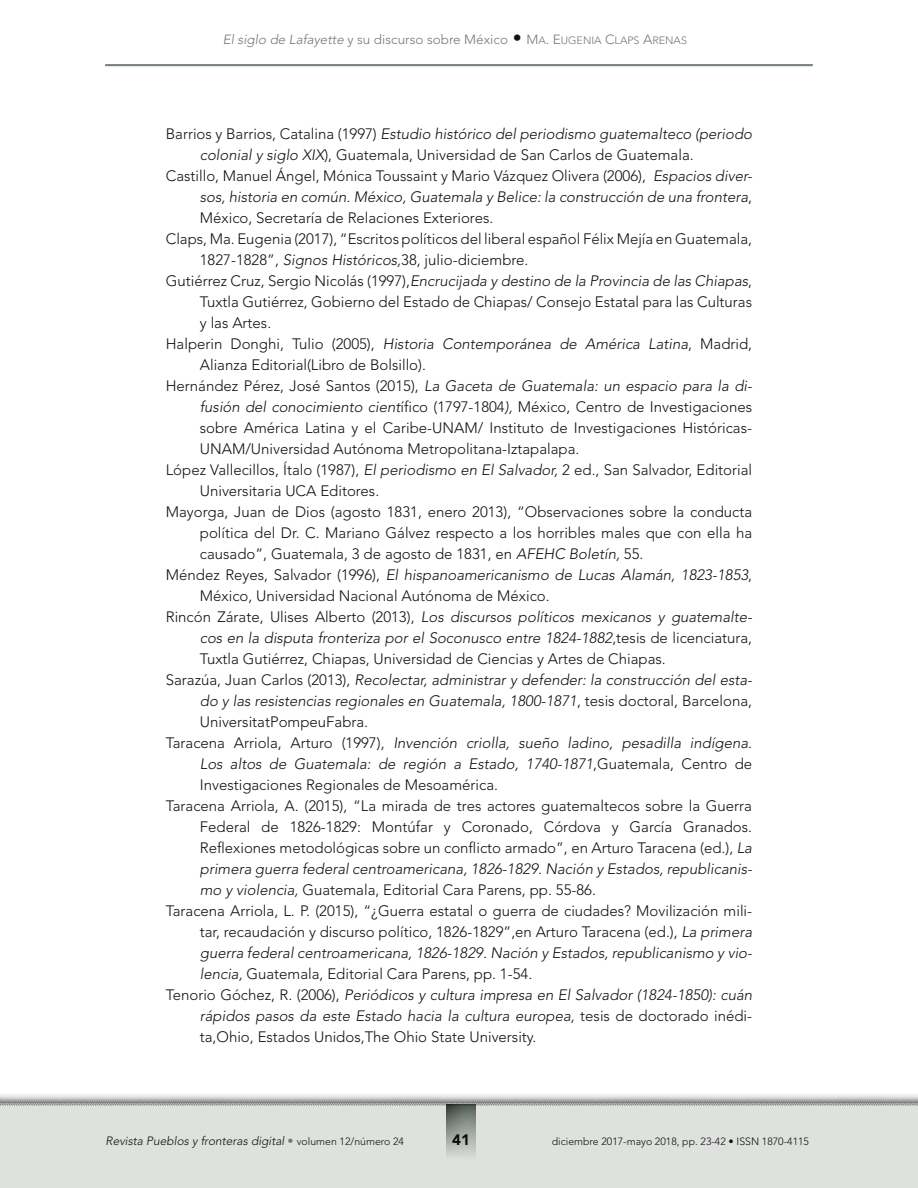
<style>
.page{position:relative;width:918px;height:1188px;background:#fff}
.page>*{position:absolute;margin:0;border:0;box-sizing:border-box;transform-origin:0 0}
.t1{font:300 15px "Avenir LT Std";color:#121212}
.t2{font:italic 300 15px "Avenir LT Std";color:#121212}
.t3{font:900 15px "Avenir LT Std";color:#121212}
.t4{font:300 13.2px "Avenir LT Std";color:#757776}
.t5{font:italic 300 12px "Avenir LT Std";color:#121212}
.t6{font:300 10.5px "Avenir LT Std";color:#121212}
.s1{font-style:italic}
.s2{font-size:18px;color:#121212}
.s3{font-family:"Avenir LT Std Light SC800";font-weight:400}
.s4{font-family:"Avenir LT Std Light SC800";font-weight:400;font-size:10.65px}
.s5{font-style:normal}
.s6{font-style:normal;color:#757776}
.s7{font-style:normal;font-size:10.5px}
</style>
<div class="page">
<div style="left:0;top:1092px;width:918px;height:96px;background:#121212;opacity:.75"></div>
<div style="left:0;top:1100px;width:918px;height:88px;background:#dee1de"></div>
<hr style="left:105px;top:64px;width:708px;height:2px;background:#78837c">
<hr style="left:105px;top:68px;width:708px;height:1px;background:#78837c">
<div style="left:434px;top:1092px;width:56px;height:69px;background:#121212;opacity:.75"></div>
<p class="t4" style="left:223px;top:32px;width:466px"><span class="s1">El siglo de Lafayette</span> y su discurso sobre México <span class="s2">•</span> <span class="s3">M</span><span class="s4">A</span><span class="s3">. E</span><span class="s4">UGENIA</span> <span class="s3">C</span><span class="s4">LAPS</span> <span class="s3">A</span><span class="s4">RENAS</span></p>
<p class="t2" style="left:166px;top:125px;width:588px"><span class="s5">Barrios y Barrios, Catalina (1997)</span> Estudio histórico del periodismo guatemalteco (periodo</p>
<p class="t1" style="left:200px;top:146px;width:495px"><span class="s1">colonial y siglo XIX</span>), Guatemala, Universidad de San Carlos de Guatemala.</p>
<p class="t1" style="left:166px;top:167px;width:588px">Castillo, Manuel Ángel, Mónica Toussaint y Mario Vázquez Olivera (2006), <span class="s1">Espacios diver-</span></p>
<p class="t2" style="left:200px;top:188px;width:554px">sos, historia en común. México, Guatemala y Belice: la construcción de una frontera<span class="s5">,</span></p>
<p class="t1" style="left:200px;top:209px;width:295px">México, Secretaría de Relaciones Exteriores.</p>
<p class="t1" style="left:166px;top:230px;width:588px">Claps, Ma. Eugenia (2017), “Escritos políticos del liberal español Félix Mejía en Guatemala,</p>
<p class="t1" style="left:200px;top:251px;width:330px">1827-1828”, <span class="s1">Signos Históricos,</span>38, julio-diciembre.</p>
<p class="t2" style="left:166px;top:272px;width:588px"><span class="s5">Gutiérrez Cruz, Sergio Nicolás (1997),</span>Encrucijada y destino de la Provincia de las Chiapas<span class="s5">,</span></p>
<p class="t1" style="left:200px;top:293px;width:554px">Tuxtla Gutiérrez, Gobierno del Estado de Chiapas/ Consejo Estatal para las Culturas</p>
<p class="t1" style="left:200px;top:314px;width:73px">y las Artes.</p>
<p class="t2" style="left:166px;top:335px;width:588px"><span class="s5">Halperin Donghi, Tulio (2005),</span> Historia Contemporánea de América Latina<span class="s5">, Madrid,</span></p>
<p class="t1" style="left:200px;top:356px;width:228px">Alianza Editorial(Libro de Bolsillo).</p>
<p class="t2" style="left:166px;top:377px;width:588px"><span class="s5">Hernández Pérez, José Santos (2015),</span> La Gaceta de Guatemala: un espacio para la di-</p>
<p class="t1" style="left:200px;top:398px;width:554px"><span class="s1">fusión del conocimiento cient</span>ífico (1797-1804<span class="s1">),</span> México, Centro de Investigaciones</p>
<p class="t1" style="left:200px;top:419px;width:554px">sobre América Latina y el Caribe-UNAM/ Instituto de Investigaciones Históricas-</p>
<p class="t1" style="left:200px;top:440px;width:381px">UNAM/Universidad Autónoma Metropolitana-Iztapalapa.</p>
<p class="t1" style="left:166px;top:461px;width:588px">López Vallecillos, Ítalo (1987), <span class="s1">El periodismo en El Salvador,</span> 2 ed., San Salvador, Editorial</p>
<p class="t1" style="left:200px;top:482px;width:181px">Universitaria UCA Editores.</p>
<p class="t1" style="left:166px;top:503px;width:588px">Mayorga, Juan de Dios (agosto 1831, enero 2013), “Observaciones sobre la conducta</p>
<p class="t1" style="left:200px;top:524px;width:554px">política del Dr. C. Mariano Gálvez respecto a los horribles males que con ella ha</p>
<p class="t1" style="left:200px;top:545px;width:445px">causado”, Guatemala, 3 de agosto de 1831, en <span class="s1">AFEHC Boletín,</span> 55.</p>
<p class="t2" style="left:166px;top:566px;width:588px"><span class="s5">Méndez Reyes, Salvador (1996),</span> El hispanoamericanismo de Lucas Alamán, 1823-1853<span class="s5">,</span></p>
<p class="t1" style="left:200px;top:587px;width:351px">México, Universidad Nacional Autónoma de México.</p>
<p class="t2" style="left:166px;top:608px;width:588px"><span class="s5">Rincón Zárate, Ulises Alberto (2013),</span> Los discursos políticos mexicanos y guatemalte-</p>
<p class="t2" style="left:200px;top:629px;width:554px">cos en la disputa fronteriza por el Soconusco entre 1824-1882<span class="s5">,tesis de licenciatura,</span></p>
<p class="t1" style="left:200px;top:650px;width:467px">Tuxtla Gutiérrez, Chiapas, Universidad de Ciencias y Artes de Chiapas.</p>
<p class="t2" style="left:166px;top:671px;width:588px"><span class="s5">Sarazúa, Juan Carlos (2013),</span> Recolectar, administrar y defender: la construcción del esta-</p>
<p class="t2" style="left:200px;top:692px;width:554px">do y las resistencias regionales en Guatemala, 1800-1871<span class="s5">, tesis doctoral, Barcelona,</span></p>
<p class="t1" style="left:200px;top:713px;width:170px">UniversitatPompeuFabra.</p>
<p class="t2" style="left:166px;top:734px;width:588px"><span class="s5">Taracena Arriola, Arturo (1997),</span> Invención criolla, sueño ladino, pesadilla indígena.</p>
<p class="t2" style="left:200px;top:755px;width:554px">Los altos de Guatemala: de región a Estado, 1740-1871<span class="s5">,Guatemala, Centro de</span></p>
<p class="t1" style="left:200px;top:776px;width:300px">Investigaciones Regionales de Mesoamérica.</p>
<p class="t1" style="left:166px;top:797px;width:588px">Taracena Arriola, A. (2015), “La mirada de tres actores guatemaltecos sobre la Guerra</p>
<p class="t1" style="left:200px;top:818px;width:554px">Federal de 1826-1829: Montúfar y Coronado, Córdova y García Granados.</p>
<p class="t1" style="left:200px;top:839px;width:554px">Reflexiones metodológicas sobre un conflicto armado”, en Arturo Taracena (ed.), <span class="s1">La</span></p>
<p class="t2" style="left:200px;top:860px;width:554px">primera guerra federal centroamericana, 1826-1829. Nación y Estados, republicanis-</p>
<p class="t1" style="left:200px;top:881px;width:398px"><span class="s1">mo y violencia,</span> Guatemala, Editorial Cara Parens, pp. 55-86.</p>
<p class="t1" style="left:166px;top:902px;width:588px">Taracena Arriola, L. P. (2015), “¿Guerra estatal o guerra de ciudades? Movilización mili-</p>
<p class="t1" style="left:200px;top:923px;width:554px">tar, recaudación y discurso político, 1826-1829”,en Arturo Taracena (ed.), <span class="s1">La primera</span></p>
<p class="t2" style="left:200px;top:944px;width:554px">guerra federal centroamericana, 1826-1829. Nación y Estados, republicanismo y vio-</p>
<p class="t1" style="left:200px;top:965px;width:334px"><span class="s1">lencia,</span> Guatemala, Editorial Cara Parens, pp. 1-54.</p>
<p class="t2" style="left:166px;top:986px;width:588px"><span class="s5">Tenorio Góchez, R. (2006),</span> Periódicos y cultura impresa en El Salvador (1824-1850): cuán</p>
<p class="t2" style="left:200px;top:1007px;width:554px">rápidos pasos da este Estado hacia la cultura europea, <span class="s5">tesis de doctorado inédi-</span></p>
<p class="t1" style="left:200px;top:1028px;width:338px">ta,Ohio, Estados Unidos,The Ohio State University.</p>
<p class="t5" style="left:106px;top:1134px;width:300px">Revista Pueblos y fronteras digital <span class="s6">•</span> <span class="s7">volumen 12/número 24</span></p>
<p class="t3" style="left:452px;top:1131px;width:19px">41</p>
<p class="t6" style="left:552px;top:1136px;width:259px">diciembre 2017-mayo 2018, pp. 23-42 • ISSN 1870-4115</p>
</div>
